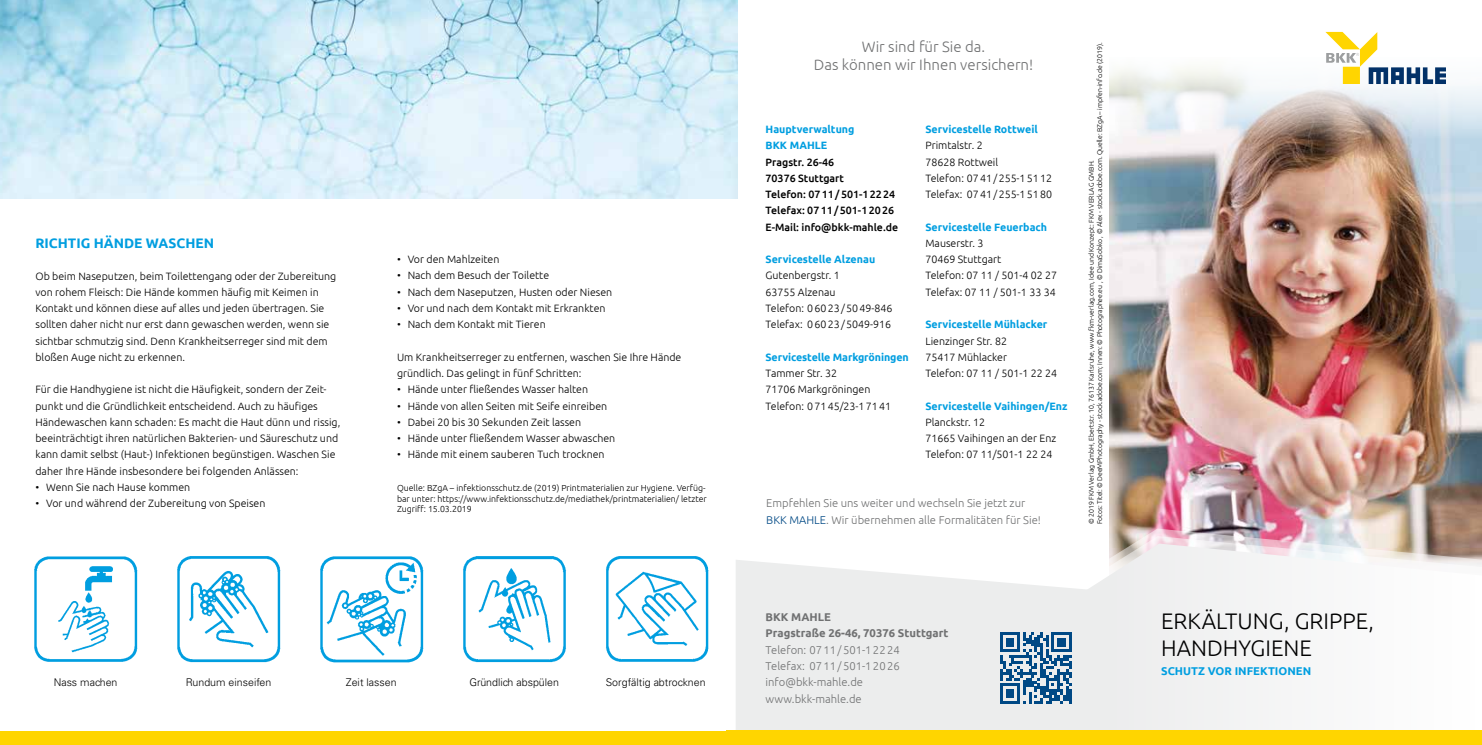
<style>
.page{position:relative;width:1482px;height:745px;background:#fff}
.page>*{position:absolute;margin:0;border:0;box-sizing:border-box;transform-origin:0 0}
.t1{font:300 22.5px/27px "Ubuntu";color:#000}
.t2{font:300 15px/18px "Ubuntu";color:#707172;text-align:center}
.t3{font:700 13.75px "Ubuntu";color:#009ee0}
.t4{font:300 11.25px/16.2px "Ubuntu";color:#707172}
.t5{font:700 11.25px/16.2px "Ubuntu";color:#707172}
.t6{font:700 11.25px "Ubuntu";color:#009ee0}
.t7{font:300 10.62px/16.2px "Ubuntu";color:#000}
.t8{font:700 10.62px/16.2px "Ubuntu";color:#009ee0}
.t9{font:500 10.62px/16.2px "Ubuntu";color:#000}
.t10{font:300 10.62px "Univers LT Std";color:#000}
.t11{font:300 8.75px/10.5px "Ubuntu";color:#000}
.t12{font:300 6.88px/8.2px "Ubuntu";letter-spacing:-.01em;color:#000}
.s1{color:#004985}
</style>
<div class="page">
<div style="left:0;top:730px;width:1481px;height:14px;background:#ffd500"></div>
<img style="left:0;top:0;width:737px;height:198px">
<img style="left:34px;top:556px;width:532px;height:107px">
<img style="left:606px;top:556px;width:103px;height:106px">
<img style="left:1109px;top:138px;width:372px;height:389px">
<svg style="left:1109px;top:67px;width:372px;height:71px"></svg>
<svg style="left:736px;top:560px;width:287px;height:170px;background:#edeeee"></svg>
<img style="left:1109px;top:527px;width:372px;height:16px">
<svg style="left:1023px;top:543px;width:458px;height:187px"></svg>
<svg style="left:1325px;top:32px;width:120px;height:52px"></svg>
<svg style="left:999px;top:631px;width:72px;height:72px;background:#6d95b5"></svg>
<p class="t3" style="left:35px;top:235px;width:180px">RICHTIG HÄNDE WASCHEN</p>
<p class="t7" style="left:35px;top:267px;width:302px">Ob beim Naseputzen, beim Toilettengang oder der Zubereitung von rohem Fleisch: Die Hände kommen häufig mit Keimen in Kontakt und können diese auf alles und jeden übertragen. Sie sollten daher nicht nur erst dann gewaschen werden, wenn sie sichtbar schmutzig sind. Denn Krankheitserreger sind mit dem bloßen Auge nicht zu erkennen.</p>
<p class="t7" style="left:35px;top:381px;width:306px">Für die Handhygiene ist nicht die Häufigkeit, sondern der Zeit&shy;punkt und die Gründlichkeit entscheidend. Auch zu häufiges Händewaschen kann schaden: Es macht die Haut dünn und rissig, beeinträchtigt ihren natürlichen Bakterien- und Säureschutz und kann damit selbst (Haut-) Infektionen begünstigen. Waschen Sie daher Ihre Hände insbesondere bei folgenden Anlässen:</p>
<p class="t7" style="left:35px;top:478px;width:156px">• Wenn Sie nach Hause kommen</p>
<p class="t7" style="left:35px;top:494px;width:231px">• Vor und während der Zubereitung von Speisen</p>
<p class="t7" style="left:397px;top:251px;width:104px">• Vor den Mahlzeiten</p>
<p class="t7" style="left:397px;top:267px;width:154px">• Nach dem Besuch der Toilette</p>
<p class="t7" style="left:397px;top:283px;width:217px">• Nach dem Naseputzen, Husten oder Niesen</p>
<p class="t7" style="left:397px;top:299px;width:210px">• Vor und nach dem Kontakt mit Erkrankten</p>
<p class="t7" style="left:397px;top:316px;width:150px">• Nach dem Kontakt mit Tieren</p>
<p class="t7" style="left:397px;top:348px;width:286px">Um Krankheitserreger zu entfernen, waschen Sie Ihre Hände gründlich. Das gelingt in fünf Schritten:</p>
<p class="t7" style="left:397px;top:381px;width:192px">• Hände unter fließendes Wasser halten</p>
<p class="t7" style="left:397px;top:397px;width:212px">• Hände von allen Seiten mit Seife einreiben</p>
<p class="t7" style="left:397px;top:413px;width:186px">• Dabei 20 bis 30 Sekunden Zeit lassen</p>
<p class="t7" style="left:397px;top:429px;width:220px">• Hände unter fließendem Wasser abwaschen</p>
<p class="t7" style="left:397px;top:446px;width:209px">• Hände mit einem sauberen Tuch trocknen</p>
<p class="t11" style="left:397px;top:482px;width:311px">Quelle: BZgA – infektionsschutz.de (2019) Printmaterialien zur Hygiene. Verfüg&shy;bar unter: https://www.infektionsschutz.de/mediathek/printmaterialien/ letzter<br>Zugriff: 15.03.2019</p>
<p class="t10" style="left:54px;top:675px;width:65px">Nass machen</p>
<p class="t10" style="left:186px;top:675px;width:87px">Rundum einseifen</p>
<p class="t10" style="left:346px;top:675px;width:52px">Zeit lassen</p>
<p class="t10" style="left:469px;top:675px;width:91px">Gründlich abspülen</p>
<p class="t10" style="left:605px;top:675px;width:101px">Sorgfältig abtrocknen</p>
<h2 class="t2" style="left:813px;top:37px;width:221px">Wir sind für Sie da.<br>Das können wir Ihnen versichern!</h2>
<p class="t8" style="left:765px;top:121px;width:90px">Hauptverwaltung<br>BKK MAHLE</p>
<p class="t9" style="left:765px;top:153px;width:134px">Pragstr. 26-46<br>70376 Stuttgart<br>Telefon: 0711/501-12224<br>Telefax: 0711/501-12026<br>E-Mail: info@bkk-mahle.de</p>
<p class="t8" style="left:765px;top:251px;width:111px">Servicestelle Alzenau</p>
<p class="t7" style="left:765px;top:267px;width:128px">Gutenbergstr. 1<br>63755 Alzenau<br>Telefon: 06023/5049-846<br>Telefax: 06023/5049-916</p>
<p class="t8" style="left:765px;top:348px;width:145px">Servicestelle Markgröningen</p>
<p class="t7" style="left:765px;top:364px;width:127px">Tammer Str. 32<br>71706 Markgröningen<br>Telefon: 07145/23-17141</p>
<p class="t8" style="left:925px;top:121px;width:114px">Servicestelle Rottweil</p>
<p class="t7" style="left:925px;top:137px;width:128px">Primtalstr. 2<br>78628 Rottweil<br>Telefon: 0741/255-15112<br>Telefax: 0741/255-15180</p>
<p class="t8" style="left:925px;top:218px;width:123px">Servicestelle Feuerbach</p>
<p class="t7" style="left:925px;top:234px;width:133px">Mauserstr. 3<br>70469 Stuttgart<br>Telefon: 07 11 / 501-4 02 27<br>Telefax: 07 11 / 501-1 33 34</p>
<p class="t8" style="left:925px;top:316px;width:123px">Servicestelle Mühlacker</p>
<p class="t7" style="left:925px;top:332px;width:133px">Lienzinger Str. 82<br>75417 Mühlacker<br>Telefon: 07 11 / 501-1 22 24</p>
<p class="t8" style="left:925px;top:397px;width:143px">Servicestelle Vaihingen/Enz</p>
<p class="t7" style="left:925px;top:413px;width:132px">Planckstr. 12<br>71665 Vaihingen an der Enz<br>Telefon: 07 11/501-1 22 24</p>
<p class="t4" style="left:766px;top:494px;width:276px">Empfehlen Sie uns weiter und wechseln Sie jetzt zur<br><span class="s1">BKK MAHLE</span>. Wir übernehmen alle Formalitäten für Sie!</p>
<p class="t12" style="left:1086px;top:524px;width:482px;rotate:-90deg">© 2019 FKM Verlag GmbH, Ebertstr. 10, 76137 Karlsruhe, www.fkm-verlag.com, Idee und Konzept: FKM VERLAG GMBH.<br>Fotos: Titel: © DeeMPhotography - stock.adobe.com; Innen: © Photographee.eu , © DimaSobko , © Alex - stock.adobe.com. Quelle: BZgA – impfen-info.de (2019).</p>
<p class="t5" style="left:765px;top:608px;width:184px">BKK MAHLE<br>Pragstraße 26-46, 70376 Stuttgart</p>
<p class="t4" style="left:765px;top:641px;width:136px">Telefon: 0711/501-12224<br>Telefax: 0711/501-12026 info@bkk-mahle.de www.bkk-mahle.de</p>
<h1 class="t1" style="left:1160px;top:606px;width:214px">ERKÄLTUNG, GRIPPE,<br>HANDHYGIENE</h1>
<p class="t6" style="left:1160px;top:663px;width:152px">SCHUTZ VOR INFEKTIONEN</p>
</div>
